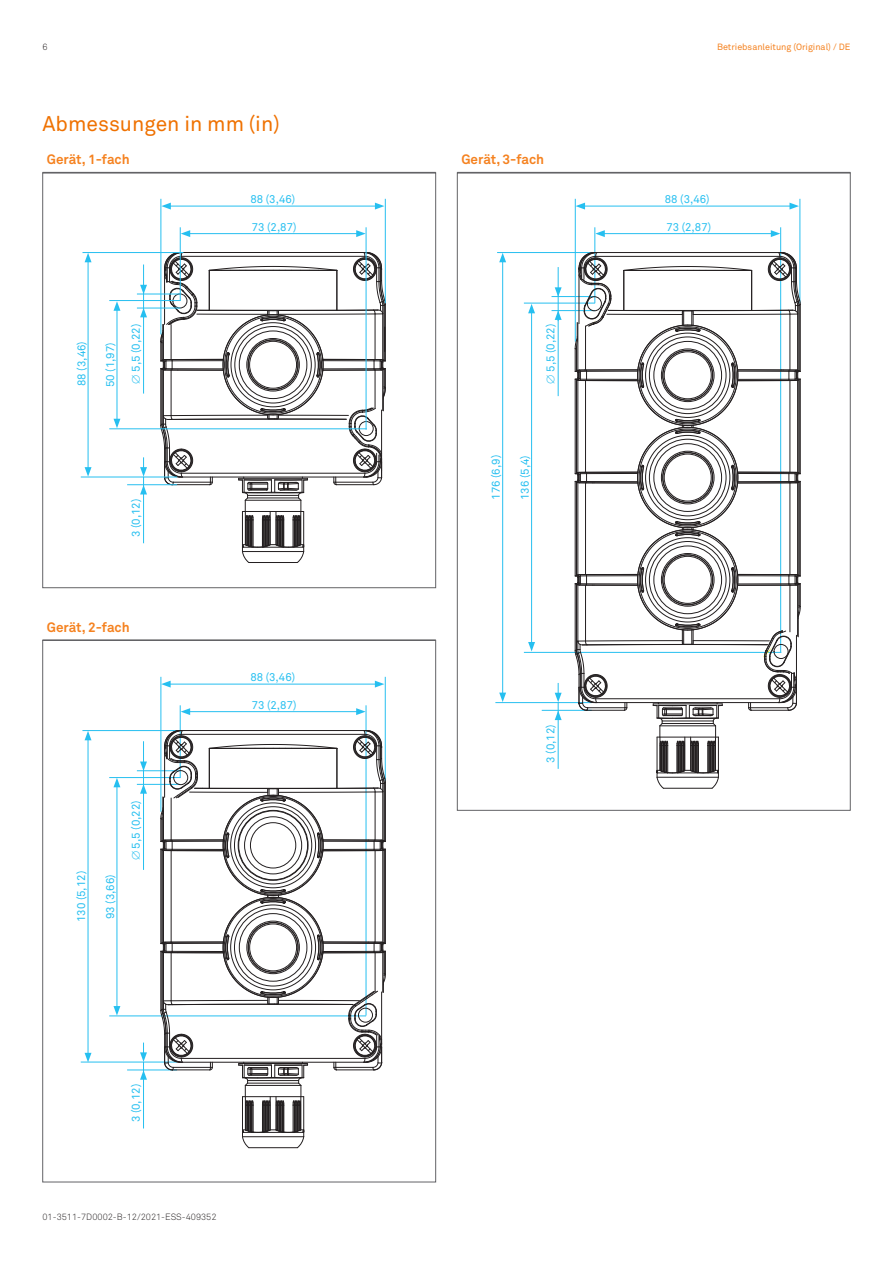
<style>
.page{position:relative;width:893px;height:1263px;background:#fff}
.page>*{position:absolute;margin:0;border:0;box-sizing:border-box;transform-origin:0 0}
.Headline_1{font:21px "Akkurat Pro";color:#ef7100}
.Table_Head___9_12{font:700 13.5px "Akkurat Pro";letter-spacing:-.005em;color:#f58220}
.t1{font:11.25px "Akkurat Pro";color:#26bff0}
.t2{font:300 9px "Akkurat Pro";color:#231f20}
.t3{font:9px "Akkurat Pro";color:#f58220}
</style>
<div class="page">
<div style="left:43px;top:173px;width:393px;height:415px;background:#fff;border:1px solid #636366"></div>
<div style="left:457px;top:173px;width:393px;height:637px;background:#fff;border:1px solid #636366"></div>
<div style="left:43px;top:640px;width:393px;height:542px;background:#fff;border:1px solid #636366"></div>
<hr style="left:43px;top:172px;width:393px;height:1px;background:#636366">
<hr style="left:457px;top:172px;width:393px;height:1px;background:#636366">
<hr style="left:43px;top:639px;width:393px;height:2px;background:#636366">
<svg style="left:160px;top:252px;width:226px;height:311px"></svg>
<div style="left:354px;top:258px;width:22px;height:22px;border:1px solid #231f20;border-radius:50%"></div>
<div style="left:173px;top:294px;width:14px;height:14px;border:1px dashed #231f20;border-radius:50%"></div>
<div style="left:359px;top:421px;width:15px;height:15px;border:1px dashed #231f20;border-radius:50%"></div>
<hr style="left:161px;top:199px;width:1px;height:135px;background:#26bff0">
<hr style="left:385px;top:199px;width:1px;height:104px;background:#26bff0">
<hr style="left:82px;top:252px;width:101px;height:1px;background:#26bff0">
<hr style="left:81px;top:477px;width:96px;height:1px;background:#26bff0">
<hr style="left:109px;top:428px;width:258px;height:1px;background:#26bff0">
<hr style="left:137px;top:308px;width:43px;height:1px;background:#26bff0">
<hr style="left:137px;top:294px;width:43px;height:1px;background:#26bff0">
<hr style="left:109px;top:300px;width:71px;height:1px;background:#26bff0">
<hr style="left:127px;top:484px;width:50px;height:1px;background:#26bff0">
<hr style="left:143px;top:315px;width:1px;height:79px;background:#26bff0">
<svg style="left:140px;top:264px;width:7px;height:54px"></svg>
<hr style="left:143px;top:492px;width:1px;height:51px;background:#26bff0">
<svg style="left:140px;top:457px;width:7px;height:37px"></svg>
<hr style="left:117px;top:308px;width:1px;height:113px;background:#26bff0">
<svg style="left:114px;top:301px;width:6px;height:10px"></svg>
<svg style="left:114px;top:419px;width:6px;height:9px"></svg>
<hr style="left:88px;top:260px;width:1px;height:209px;background:#26bff0">
<svg style="left:85px;top:253px;width:7px;height:9px"></svg>
<svg style="left:85px;top:467px;width:7px;height:10px"></svg>
<hr style="left:180px;top:227px;width:1px;height:74px;background:#26bff0">
<hr style="left:366px;top:227px;width:1px;height:203px;background:#26bff0">
<hr style="left:188px;top:233px;width:171px;height:1px;background:#26bff0">
<svg style="left:356px;top:230px;width:10px;height:7px"></svg>
<svg style="left:181px;top:230px;width:9px;height:7px"></svg>
<hr style="left:168px;top:206px;width:209px;height:1px;background:#26bff0">
<svg style="left:375px;top:203px;width:9px;height:7px"></svg>
<svg style="left:161px;top:203px;width:10px;height:7px"></svg>
<hr style="left:161px;top:677px;width:1px;height:135px;background:#26bff0">
<hr style="left:385px;top:677px;width:1px;height:104px;background:#26bff0">
<hr style="left:82px;top:730px;width:101px;height:1px;background:#26bff0">
<hr style="left:81px;top:1062px;width:96px;height:1px;background:#26bff0">
<hr style="left:109px;top:1015px;width:257px;height:1px;background:#26bff0">
<hr style="left:137px;top:784px;width:43px;height:1px;background:#26bff0">
<hr style="left:137px;top:770px;width:43px;height:1px;background:#26bff0">
<hr style="left:109px;top:777px;width:71px;height:1px;background:#26bff0">
<hr style="left:127px;top:1069px;width:50px;height:1px;background:#26bff0">
<svg style="left:140px;top:741px;width:7px;height:30px"></svg>
<hr style="left:143px;top:765px;width:1px;height:30px;background:#26bff0">
<hr style="left:143px;top:791px;width:1px;height:79px;background:#26bff0">
<svg style="left:140px;top:784px;width:7px;height:10px"></svg>
<hr style="left:143px;top:1077px;width:1px;height:51px;background:#26bff0">
<svg style="left:140px;top:1042px;width:7px;height:38px"></svg>
<hr style="left:117px;top:785px;width:1px;height:223px;background:#26bff0">
<svg style="left:113px;top:778px;width:7px;height:9px"></svg>
<svg style="left:113px;top:1006px;width:7px;height:9px"></svg>
<hr style="left:88px;top:738px;width:1px;height:317px;background:#26bff0">
<svg style="left:85px;top:731px;width:6px;height:9px"></svg>
<svg style="left:85px;top:1053px;width:6px;height:9px"></svg>
<hr style="left:180px;top:705px;width:1px;height:73px;background:#26bff0">
<hr style="left:366px;top:705px;width:1px;height:310px;background:#26bff0">
<hr style="left:188px;top:711px;width:171px;height:1px;background:#26bff0">
<svg style="left:356px;top:708px;width:10px;height:7px"></svg>
<svg style="left:181px;top:708px;width:9px;height:7px"></svg>
<hr style="left:168px;top:684px;width:209px;height:1px;background:#26bff0">
<svg style="left:375px;top:681px;width:9px;height:6px"></svg>
<svg style="left:161px;top:681px;width:10px;height:6px"></svg>
<svg style="left:160px;top:730px;width:226px;height:418px"></svg>
<div style="left:354px;top:736px;width:22px;height:22px;border:1px solid #231f20;border-radius:50%"></div>
<div style="left:173px;top:770px;width:15px;height:15px;border:1px dashed #231f20;border-radius:50%"></div>
<div style="left:358px;top:1008px;width:15px;height:14px;border:1px dashed #231f20;border-radius:50%"></div>
<hr style="left:575px;top:199px;width:1px;height:143px;background:#26bff0">
<hr style="left:799px;top:199px;width:1px;height:104px;background:#26bff0">
<hr style="left:497px;top:252px;width:101px;height:1px;background:#26bff0">
<hr style="left:495px;top:702px;width:97px;height:1px;background:#26bff0">
<hr style="left:524px;top:652px;width:257px;height:1px;background:#26bff0">
<hr style="left:551px;top:310px;width:44px;height:1px;background:#26bff0">
<hr style="left:551px;top:296px;width:44px;height:1px;background:#26bff0">
<hr style="left:524px;top:303px;width:71px;height:1px;background:#26bff0">
<hr style="left:542px;top:710px;width:50px;height:1px;background:#26bff0">
<svg style="left:555px;top:267px;width:7px;height:30px"></svg>
<hr style="left:558px;top:291px;width:1px;height:30px;background:#26bff0">
<hr style="left:558px;top:317px;width:1px;height:79px;background:#26bff0">
<svg style="left:555px;top:310px;width:7px;height:10px"></svg>
<hr style="left:558px;top:718px;width:1px;height:51px;background:#26bff0">
<svg style="left:555px;top:683px;width:7px;height:37px"></svg>
<hr style="left:531px;top:311px;width:1px;height:333px;background:#26bff0">
<svg style="left:528px;top:304px;width:7px;height:9px"></svg>
<svg style="left:528px;top:642px;width:7px;height:9px"></svg>
<hr style="left:502px;top:260px;width:1px;height:435px;background:#26bff0">
<svg style="left:499px;top:253px;width:7px;height:9px"></svg>
<svg style="left:499px;top:693px;width:7px;height:9px"></svg>
<hr style="left:594px;top:227px;width:1px;height:76px;background:#26bff0">
<hr style="left:780px;top:227px;width:1px;height:425px;background:#26bff0">
<hr style="left:602px;top:233px;width:171px;height:1px;background:#26bff0">
<svg style="left:771px;top:230px;width:9px;height:7px"></svg>
<svg style="left:595px;top:230px;width:10px;height:7px"></svg>
<hr style="left:583px;top:206px;width:209px;height:1px;background:#26bff0">
<svg style="left:789px;top:203px;width:10px;height:7px"></svg>
<svg style="left:576px;top:203px;width:9px;height:7px"></svg>
<svg style="left:574px;top:252px;width:227px;height:537px"></svg>
<div style="left:769px;top:258px;width:22px;height:22px;border:1px solid #231f20;border-radius:50%"></div>
<div style="left:774px;top:644px;width:14px;height:15px;border:1px dashed #231f20;border-radius:50%"></div>
<div style="left:587px;top:296px;width:15px;height:15px;border:1px dashed #231f20;border-radius:50%"></div>
<p class="t2" style="left:43px;top:41px;width:7px">6</p>
<p class="t3" style="left:717px;top:41px;width:135px">Betriebsanleitung (Original) / DE</p>
<p class="Headline_1" style="left:43px;top:111px;width:239px">Abmessungen in mm (in)</p>
<p class="Table_Head___9_12" style="left:47px;top:151px;width:84px">Gerät, 1-fach</p>
<p class="Table_Head___9_12" style="left:461px;top:151px;width:84px">Gerät, 3-fach</p>
<p class="t1" style="left:250px;top:193px;width:46px">88 (3,46)</p>
<p class="t1" style="left:75px;top:386px;width:46px;rotate:-90deg">88 (3,46)</p>
<p class="t1" style="left:104px;top:387px;width:46px;rotate:-90deg">50 (1,97)</p>
<p class="t1" style="left:129px;top:384px;width:61px;rotate:-90deg">∅ 5,5 (0,22)</p>
<p class="t1" style="left:129px;top:537px;width:40px;rotate:-90deg">3 (0,12)</p>
<p class="Table_Head___9_12" style="left:47px;top:619px;width:84px">Gerät, 2-fach</p>
<p class="t1" style="left:75px;top:922px;width:53px;rotate:-90deg">130 (5,12)</p>
<p class="t1" style="left:104px;top:919px;width:46px;rotate:-90deg">93 (3,66)</p>
<p class="t1" style="left:129px;top:860px;width:61px;rotate:-90deg">∅ 5,5 (0,22)</p>
<p class="t1" style="left:252px;top:220px;width:46px">73 (2,87)</p>
<p class="t1" style="left:250px;top:671px;width:46px">88 (3,46)</p>
<p class="t1" style="left:252px;top:698px;width:46px">73 (2,87)</p>
<p class="t1" style="left:129px;top:1122px;width:40px;rotate:-90deg">3 (0,12)</p>
<p class="t2" style="left:43px;top:1212px;width:176px">01-3511-7D0002-B-12/2021-ESS-409352</p>
<p class="t1" style="left:544px;top:384px;width:61px;rotate:-90deg">∅ 5,5 (0,22)</p>
<p class="t1" style="left:489px;top:500px;width:46px;rotate:-90deg">176 (6,9)</p>
<p class="t1" style="left:518px;top:500px;width:46px;rotate:-90deg">136 (5,4)</p>
<p class="t1" style="left:544px;top:763px;width:40px;rotate:-90deg">3 (0,12)</p>
<p class="t1" style="left:665px;top:193px;width:46px">88 (3,46)</p>
<p class="t1" style="left:666px;top:220px;width:46px">73 (2,87)</p>
</div>
